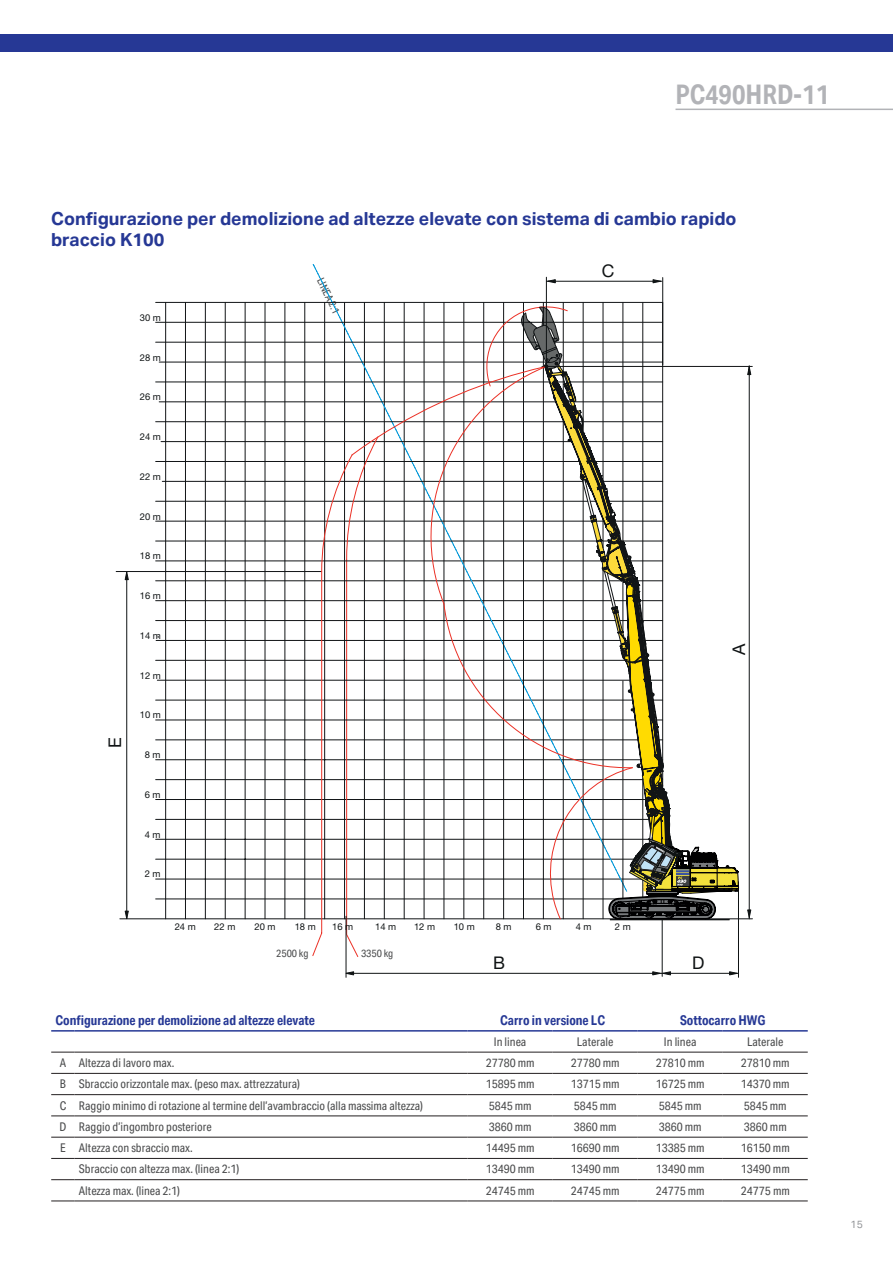
<style>
.page{position:relative;width:893px;height:1263px;background:#fff}
.page>*{position:absolute;margin:0;border:0;box-sizing:border-box;transform-origin:0 0}
.t1{font:700 27px "Aktiv Grotesk Cd";color:#b2b3b7}
.t2{font:700 18px/21px "Aktiv Grotesk";color:#263895}
.t3{font:17.55px "Helvetica Neue LT Pro";color:#0f1314}
.t4{font:700 13.5px "Aktiv Grotesk Cd";color:#263895}
.t5{font:12px "Aktiv Grotesk Cd";color:#4b4c4d}
.t6{font:10.5px "Aktiv Grotesk Cd";color:#4b4c4d}
.t7{font:10.5px "Aktiv Grotesk";color:#939598}
.t8{font:9.45px "Helvetica Neue LT Pro";color:#0f1314}
</style>
<div class="page">
<hr style="left:126px;top:576px;width:1px;height:343px;background:#0f1314">
<svg style="left:125px;top:911px;width:4px;height:9px"></svg>
<svg style="left:125px;top:571px;width:4px;height:9px"></svg>
<svg style="left:739px;top:365px;width:12px;height:554px"></svg>
<svg style="left:155px;top:264px;width:584px;height:713px"></svg>
<div style="left:359px;top:944px;width:36px;height:19px;background:#fff"></div>
<div style="left:274px;top:944px;width:37px;height:19px;background:#fff"></div>
<svg style="left:51px;top:1052px;width:24px;height:1px"></svg>
<hr style="left:75px;top:1052px;width:393px;height:1px;background:#231f20">
<hr style="left:468px;top:1052px;width:85px;height:1px;background:#231f20">
<hr style="left:553px;top:1052px;width:85px;height:1px;background:#231f20">
<hr style="left:638px;top:1052px;width:85px;height:1px;background:#231f20">
<hr style="left:723px;top:1052px;width:85px;height:1px;background:#231f20">
<svg style="left:51px;top:1073px;width:24px;height:1px"></svg>
<hr style="left:75px;top:1073px;width:393px;height:1px;background:#231f20">
<hr style="left:468px;top:1073px;width:85px;height:1px;background:#231f20">
<hr style="left:553px;top:1073px;width:85px;height:1px;background:#231f20">
<hr style="left:638px;top:1073px;width:85px;height:1px;background:#231f20">
<hr style="left:723px;top:1073px;width:85px;height:1px;background:#231f20">
<svg style="left:51px;top:1094px;width:24px;height:1px"></svg>
<hr style="left:75px;top:1094px;width:393px;height:1px;background:#231f20">
<hr style="left:468px;top:1094px;width:85px;height:1px;background:#231f20">
<hr style="left:553px;top:1094px;width:85px;height:1px;background:#231f20">
<hr style="left:638px;top:1094px;width:85px;height:1px;background:#231f20">
<hr style="left:723px;top:1094px;width:85px;height:1px;background:#231f20">
<svg style="left:51px;top:1115px;width:24px;height:1px"></svg>
<hr style="left:75px;top:1115px;width:393px;height:1px;background:#231f20">
<hr style="left:468px;top:1115px;width:85px;height:1px;background:#231f20">
<hr style="left:553px;top:1115px;width:85px;height:1px;background:#231f20">
<hr style="left:638px;top:1115px;width:85px;height:1px;background:#231f20">
<hr style="left:723px;top:1115px;width:85px;height:1px;background:#231f20">
<svg style="left:51px;top:1137px;width:24px;height:1px"></svg>
<hr style="left:75px;top:1137px;width:393px;height:1px;background:#231f20">
<hr style="left:468px;top:1137px;width:85px;height:1px;background:#231f20">
<hr style="left:553px;top:1137px;width:85px;height:1px;background:#231f20">
<hr style="left:638px;top:1137px;width:85px;height:1px;background:#231f20">
<hr style="left:723px;top:1137px;width:85px;height:1px;background:#231f20">
<svg style="left:51px;top:1158px;width:24px;height:1px"></svg>
<hr style="left:75px;top:1158px;width:393px;height:1px;background:#231f20">
<hr style="left:468px;top:1158px;width:85px;height:1px;background:#231f20">
<hr style="left:553px;top:1158px;width:85px;height:1px;background:#231f20">
<hr style="left:638px;top:1158px;width:85px;height:1px;background:#231f20">
<hr style="left:723px;top:1158px;width:85px;height:1px;background:#231f20">
<svg style="left:51px;top:1200px;width:24px;height:1px"></svg>
<svg style="left:51px;top:1179px;width:24px;height:1px"></svg>
<hr style="left:75px;top:1179px;width:393px;height:1px;background:#231f20">
<hr style="left:468px;top:1179px;width:85px;height:1px;background:#231f20">
<hr style="left:553px;top:1179px;width:85px;height:1px;background:#231f20">
<hr style="left:638px;top:1179px;width:85px;height:1px;background:#231f20">
<hr style="left:723px;top:1179px;width:85px;height:1px;background:#231f20">
<hr style="left:75px;top:1200px;width:393px;height:1px;background:#231f20">
<hr style="left:468px;top:1200px;width:85px;height:1px;background:#231f20">
<hr style="left:553px;top:1200px;width:85px;height:1px;background:#231f20">
<hr style="left:638px;top:1200px;width:85px;height:1px;background:#231f20">
<hr style="left:723px;top:1200px;width:85px;height:1px;background:#231f20">
<svg style="left:51px;top:1030px;width:24px;height:1px"></svg>
<hr style="left:75px;top:1030px;width:393px;height:1px;background:#263895">
<hr style="left:468px;top:1030px;width:85px;height:1px;background:#263895">
<hr style="left:553px;top:1030px;width:85px;height:1px;background:#263895">
<hr style="left:638px;top:1030px;width:85px;height:1px;background:#263895">
<hr style="left:723px;top:1030px;width:85px;height:1px;background:#263895">
<div style="left:0;top:34px;width:893px;height:17px;background:#263895"></div>
<hr style="left:675px;top:109px;width:218px;height:1px;background:#b2b3b7">
<h1 class="t1" style="left:675px;top:79px;width:155px">PC490HRD-11</h1>
<h2 class="t2" style="left:51px;top:209px;width:687px">Configurazione per demolizione ad altezze elevate con sistema di cambio rapido braccio K100</h2>
<h3 class="t3" style="left:104px;top:748px;width:12px;rotate:-90deg">E</h3>
<p class="t8" style="left:140px;top:312px;width:23px">30 m</p>
<p class="t8" style="left:140px;top:351px;width:23px">28 m</p>
<p class="t8" style="left:140px;top:391px;width:23px">26 m</p>
<p class="t8" style="left:140px;top:431px;width:23px">24 m</p>
<p class="t8" style="left:140px;top:471px;width:23px">22 m</p>
<p class="t8" style="left:140px;top:510px;width:23px">20 m</p>
<p class="t8" style="left:140px;top:550px;width:23px">18 m</p>
<p class="t8" style="left:140px;top:590px;width:23px">16 m</p>
<p class="t8" style="left:140px;top:630px;width:23px">14 m</p>
<p class="t8" style="left:140px;top:669px;width:23px">12 m</p>
<p class="t8" style="left:140px;top:709px;width:23px">10 m</p>
<p class="t8" style="left:145px;top:749px;width:17px">8 m</p>
<p class="t8" style="left:145px;top:789px;width:17px">6 m</p>
<p class="t8" style="left:145px;top:828px;width:17px">4 m</p>
<p class="t8" style="left:145px;top:868px;width:17px">2 m</p>
<p class="t6" style="left:325px;top:276px;width:40px;rotate:64deg">LINEA 2:1</p>
<h3 class="t3" style="left:602px;top:260px;width:14px">C</h3>
<p class="t8" style="left:254px;top:920px;width:23px">20 m</p>
<p class="t8" style="left:175px;top:920px;width:23px">24 m</p>
<p class="t8" style="left:214px;top:920px;width:23px">22 m</p>
<p class="t8" style="left:295px;top:920px;width:23px">18 m</p>
<p class="t8" style="left:332px;top:920px;width:23px">16 m</p>
<p class="t8" style="left:375px;top:920px;width:23px">14 m</p>
<p class="t8" style="left:414px;top:920px;width:23px">12 m</p>
<p class="t8" style="left:454px;top:920px;width:23px">10 m</p>
<p class="t8" style="left:496px;top:920px;width:17px">8 m</p>
<p class="t8" style="left:536px;top:920px;width:17px">6 m</p>
<p class="t8" style="left:576px;top:920px;width:17px">4 m</p>
<p class="t8" style="left:615px;top:920px;width:17px">2 m</p>
<h3 class="t3" style="left:493px;top:952px;width:13px">B</h3>
<h3 class="t3" style="left:692px;top:952px;width:14px">D</h3>
<p class="t6" style="left:276px;top:947px;width:34px">2500 kg</p>
<p class="t6" style="left:361px;top:947px;width:34px">3350 kg</p>
<h3 class="t3" style="left:728px;top:655px;width:13px;rotate:-90deg">A</h3>
<p class="t4" style="left:55px;top:1012px;width:261px">Configurazione per demolizione ad altezze elevate</p>
<p class="t4" style="left:500px;top:1012px;width:106px">Carro in versione LC</p>
<p class="t4" style="left:680px;top:1012px;width:87px">Sottocarro HWG</p>
<p class="t5" style="left:494px;top:1034px;width:34px">In linea</p>
<p class="t5" style="left:577px;top:1034px;width:38px">Laterale</p>
<p class="t5" style="left:664px;top:1034px;width:34px">In linea</p>
<p class="t5" style="left:747px;top:1034px;width:38px">Laterale</p>
<p class="t5" style="left:60px;top:1056px;width:116px">A Altezza di lavoro max.</p>
<p class="t5" style="left:486px;top:1056px;width:50px">27780 mm</p>
<p class="t5" style="left:571px;top:1056px;width:50px">27780 mm</p>
<p class="t5" style="left:656px;top:1056px;width:50px">27810 mm</p>
<p class="t5" style="left:741px;top:1056px;width:50px">27810 mm</p>
<p class="t5" style="left:60px;top:1077px;width:242px">B Sbraccio orizzontale max. (peso max. attrezzatura)</p>
<p class="t5" style="left:486px;top:1077px;width:50px">15895 mm</p>
<p class="t5" style="left:571px;top:1077px;width:50px">13715 mm</p>
<p class="t5" style="left:656px;top:1077px;width:50px">16725 mm</p>
<p class="t5" style="left:741px;top:1077px;width:50px">14370 mm</p>
<p class="t5" style="left:60px;top:1098px;width:365px">C Raggio minimo di rotazione al termine dell’avambraccio (alla massima altezza)</p>
<p class="t5" style="left:489px;top:1098px;width:44px">5845 mm</p>
<p class="t5" style="left:574px;top:1098px;width:44px">5845 mm</p>
<p class="t5" style="left:659px;top:1098px;width:44px">5845 mm</p>
<p class="t5" style="left:744px;top:1098px;width:44px">5845 mm</p>
<p class="t5" style="left:60px;top:1120px;width:154px">D Raggio d’ingombro posteriore</p>
<p class="t5" style="left:489px;top:1120px;width:44px">3860 mm</p>
<p class="t5" style="left:574px;top:1120px;width:44px">3860 mm</p>
<p class="t5" style="left:659px;top:1120px;width:44px">3860 mm</p>
<p class="t5" style="left:744px;top:1120px;width:44px">3860 mm</p>
<p class="t5" style="left:60px;top:1141px;width:134px">E Altezza con sbraccio max.</p>
<p class="t5" style="left:486px;top:1141px;width:50px">14495 mm</p>
<p class="t5" style="left:571px;top:1141px;width:50px">16690 mm</p>
<p class="t5" style="left:656px;top:1141px;width:50px">13385 mm</p>
<p class="t5" style="left:741px;top:1141px;width:50px">16150 mm</p>
<p class="t5" style="left:79px;top:1162px;width:162px">Sbraccio con altezza max. (linea 2:1)</p>
<p class="t5" style="left:486px;top:1162px;width:50px">13490 mm</p>
<p class="t5" style="left:571px;top:1162px;width:50px">13490 mm</p>
<p class="t5" style="left:656px;top:1162px;width:50px">13490 mm</p>
<p class="t5" style="left:741px;top:1162px;width:50px">13490 mm</p>
<p class="t5" style="left:79px;top:1183px;width:103px">Altezza max. (linea 2:1)</p>
<p class="t5" style="left:486px;top:1183px;width:50px">24745 mm</p>
<p class="t5" style="left:571px;top:1183px;width:50px">24745 mm</p>
<p class="t5" style="left:656px;top:1183px;width:50px">24775 mm</p>
<p class="t5" style="left:741px;top:1183px;width:50px">24775 mm</p>
<p class="t7" style="left:850px;top:1218px;width:14px">15</p>
</div>
